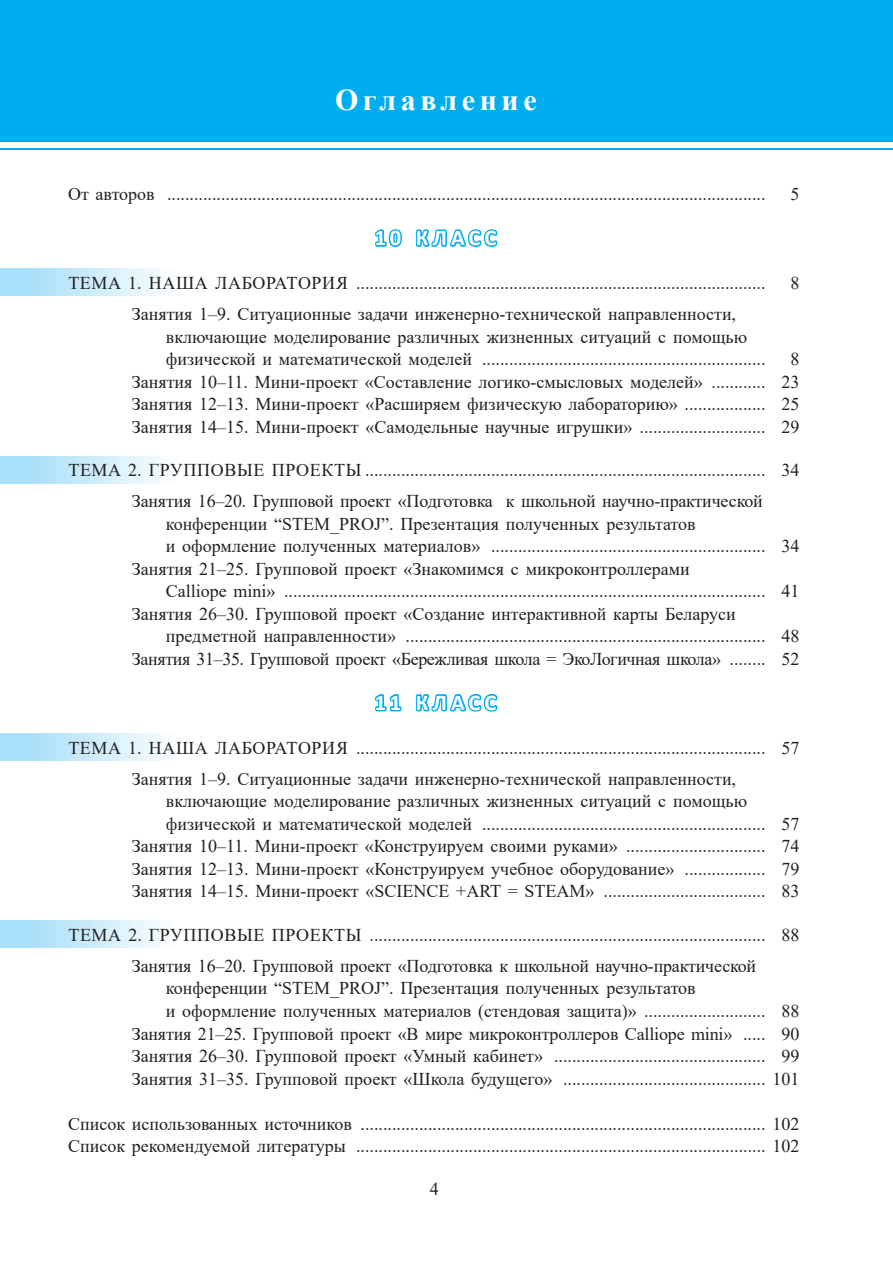
<style>
.page{position:relative;width:893px;height:1276px;background:#fff}
.page>*{position:absolute;margin:0;border:0;box-sizing:border-box;transform-origin:0 0}
.t1{font:700 30px "Times New Roman";letter-spacing:.15em;color:#fff}
.t2{font:700 22.5px "Calibri";letter-spacing:.18em;color:#fff}
.t3{font:18px/22.5px "Times New Roman";color:#231f20}
.t4{font:18px "Times New Roman";letter-spacing:.035em;color:#231f20}
.t5{font:18px "Times New Roman";letter-spacing:-.02em;color:#231f20}
</style>
<div class="page">
<div style="left:0;top:269px;width:209px;height:26px;background:linear-gradient(to right,#9fdcf8,#fff)"></div>
<div style="left:0;top:456px;width:209px;height:27px;background:linear-gradient(to right,#9fdcf8,#fff)"></div>
<div style="left:0;top:733px;width:209px;height:27px;background:linear-gradient(to right,#9fdcf8,#fff)"></div>
<div style="left:0;top:921px;width:209px;height:26px;background:linear-gradient(to right,#9fdcf8,#fff)"></div>
<div style="left:0;top:0;width:893px;height:142px;background:#00aeef"></div>
<hr style="left:0;top:148px;width:893px;height:1px;background:#00aeef">
<svg style="left:375px;top:229px;width:27px;height:18px"></svg>
<svg style="left:416px;top:229px;width:82px;height:18px"></svg>
<svg style="left:375px;top:694px;width:27px;height:18px"></svg>
<svg style="left:416px;top:694px;width:82px;height:18px"></svg>
<h1 class="t1" style="left:335px;top:78px;width:203px">Оглавление</h1>
<p class="t3" style="left:68px;top:182px;width:699px">От авторов .....................................................................................................................................</p>
<p class="t3" style="left:790px;top:182px;width:10px">5</p>
<p class="t2" style="left:375px;top:222px;width:123px">10 КЛАСС</p>
<p class="t4" style="left:68px;top:270px;width:699px">ТЕМА 1. НАША ЛАБОРАТОРИЯ ...........................................................................................</p>
<p class="t3" style="left:790px;top:271px;width:10px">8</p>
<p class="t3" style="left:166px;top:302px;width:601px;text-indent:-34px">Занятия 1–9. Ситуационные задачи инженерно-технической направленности, включающие моделирование различных жизненных ситуаций с помощью физической и математической моделей ...............................................................</p>
<p class="t3" style="left:132px;top:347px;width:669px;text-align:justify;text-indent:659px">8<br>Занятия 10–11. Мини-проект «Составление логико-смысловых моделей» ............ 23<br>Занятия 12–13. Мини-проект «Расширяем физическую лабораторию» .................. 25<br>Занятия 14–15. Мини-проект «Самодельные научные игрушки» ............................ 29</p>
<p class="t3" style="left:132px;top:454px;width:669px;line-height:31px;text-indent:-63px">ТЕМА 2. ГРУППОВЫЕ ПРОЕКТЫ ......................................................................................... 34<br>Занятия 16–20. Групповой проект «Подготовка к школьной научно-практической</p>
<p class="t3" style="left:166px;top:512px;width:531px">конференции “STEM_PROJ”. Презентация полученных результатов</p>
<p class="t3" style="left:166px;top:534px;width:635px">и оформление полученных материалов» ............................................................. 34</p>
<p class="t3" style="left:132px;top:557px;width:559px">Занятия 21–25. Групповой проект «Знакомимся с микроконтроллерами</p>
<p class="t3" style="left:166px;top:579px;width:635px">Calliope mini» ........................................................................................................... 41</p>
<p class="t3" style="left:132px;top:602px;width:605px">Занятия 26–30. Групповой проект «Создание интерактивной карты Беларуси</p>
<p class="t3" style="left:166px;top:624px;width:635px">предметной направленности» ................................................................................ 48</p>
<p class="t5" style="left:132px;top:646px;width:669px">Занятия 31–35. Групповой проект «Бережливая школа = ЭкоЛогичная школа» ........ 52</p>
<p class="t2" style="left:375px;top:686px;width:123px">11 КЛАСС</p>
<p class="t3" style="left:68px;top:731px;width:733px;line-height:31px;text-align:center">ТЕМА 1. НАША ЛАБОРАТОРИЯ ........................................................................................... 57<br>Занятия 1–9. Ситуационные задачи инженерно-технической направленности,</p>
<p class="t3" style="left:166px;top:789px;width:583px">включающие моделирование различных жизненных ситуаций с помощью</p>
<p class="t3" style="left:166px;top:812px;width:635px">физической и математической моделей ............................................................... 57</p>
<p class="t3" style="left:132px;top:834px;width:669px">Занятия 10–11. Мини-проект «Конструируем своими руками» ............................... 74</p>
<p class="t3" style="left:132px;top:857px;width:669px">Занятия 12–13. Мини-проект «Конструируем учебное оборудование» .................. 79</p>
<p class="t3" style="left:132px;top:879px;width:669px">Занятия 14–15. Мини-проект «SCIENCE +ART = STEAM» .................................... 83</p>
<p class="t3" style="left:132px;top:919px;width:669px;line-height:31px;text-indent:-63px">ТЕМА 2. ГРУППОВЫЕ ПРОЕКТЫ ........................................................................................ 88<br>Занятия 16–20. Групповой проект «Подготовка к школьной научно-практической</p>
<p class="t3" style="left:166px;top:976px;width:531px">конференции “STEM_PROJ”. Презентация полученных результатов</p>
<p class="t3" style="left:166px;top:999px;width:635px">и оформление полученных материалов (стендовая защита)» ........................... 88</p>
<p class="t3" style="left:132px;top:1021px;width:669px">Занятия 21–25. Групповой проект «В мире микроконтроллеров Calliope mini» ..... 90</p>
<p class="t3" style="left:132px;top:1044px;width:669px">Занятия 26–30. Групповой проект «Умный кабинет» ............................................... 99</p>
<p class="t3" style="left:132px;top:1066px;width:669px">Занятия 31–35. Групповой проект «Школа будущего» ............................................. 101</p>
<p class="t3" style="left:68px;top:1111px;width:733px">Список использованных источников .......................................................................................... 102<br>Список рекомендуемой литературы ........................................................................................... 102</p>
<p class="t3" style="left:430px;top:1177px;width:10px">4</p>
</div>
